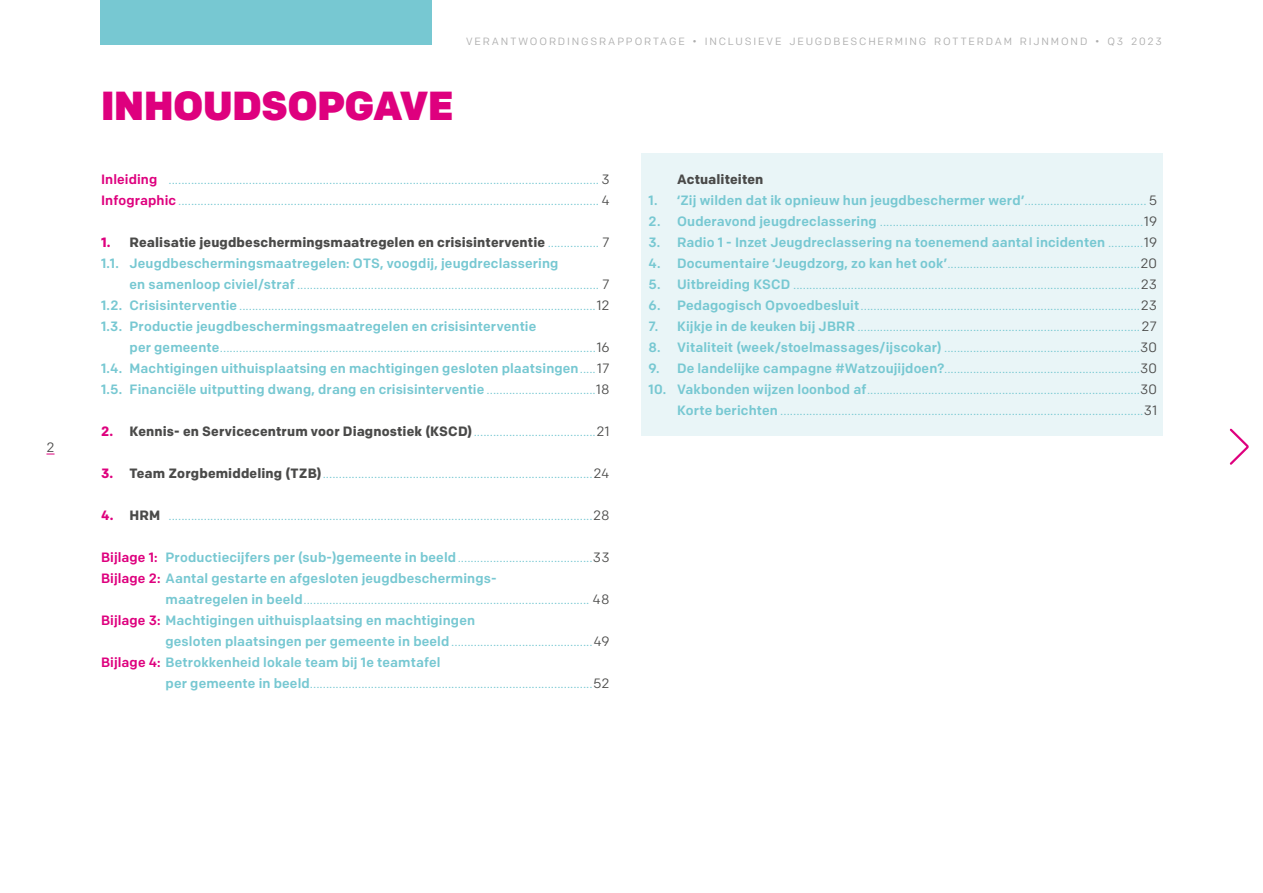
<style>
.page{position:relative;width:1263px;height:893px;background:#fff}
.page>*{position:absolute;margin:0;border:0;box-sizing:border-box;transform-origin:0 0}
.t1{font:900 40.5px "Colfax";letter-spacing:-.005em;color:#de007e}
.t2{font:13.5px/21px "Colfax";letter-spacing:.005em;color:#77c8d2;text-align:justify}
.t3{font:500 13.5px/21px "Colfax";letter-spacing:.01em;color:#77c8d2}
.t4{font:700 13.5px "Colfax";letter-spacing:.01em;color:#4a4a49}
.t5{font:13.5px "Colfax";color:#4a4a49}
.t6{font:10.5px "Colfax";letter-spacing:.175em;color:#adadad}
.s1{font-weight:500;color:#de007e}
.s2{color:#4a4a49}
.s3{font-weight:700;color:#de007e}
.s4{font-weight:700;color:#4a4a49}
.s5{font-weight:400}
.s6{font-weight:400;color:#4a4a49}
.s7{font-weight:500}
.s8{color:#de007e}
.s9{font-weight:400;color:#77c8d2}
</style>
<div class="page">
<div style="left:101px;top:0;width:331px;height:45px;background:#77c8d2"></div>
<div style="left:641px;top:153px;width:522px;height:283px;background:#e9f5f7"></div>
<svg style="left:1229px;top:428px;width:20px;height:37px"></svg>
<p class="t5" style="left:46px;top:438px;width:10px">2</p>
<p class="t6" style="left:466px;top:35px;width:697px">VERANTWOORDINGSRAPPORTAGE • INCLUSIEVE JEUGDBESCHERMING ROTTERDAM RIJNMOND • Q3 2023</p>
<h1 class="t1" style="left:101px;top:80px;width:354px">INHOUDSOPGAVE</h1>
<p class="t2" style="left:101px;top:169px;width:510px"><span class="s1">Inleiding</span> ...................................................................................................................................... <span class="s2">3<br></span><span class="s1">Infographic</span>................................................................................................................................... <span class="s2">4</span></p>
<p class="t3" style="left:101px;top:232px;width:510px"><span class="s3">1.</span> <span class="s4">Realisatie jeugdbeschermingsmaatregelen en crisisinterventie</span> <span class="s5">................</span> <span class="s6">7<br></span>1.1. Jeugdbeschermingsmaatregelen: OTS, voogdij, jeugdreclassering</p>
<p class="t2" style="left:101px;top:274px;width:510px;text-indent:29px"><span class="s7">en samenloop civiel/straf</span> .............................................................................................. <span class="s2">7<br></span><span class="s7">1.2. Crisisinterventie</span> ...............................................................................................................<span class="s2">12<br></span><span class="s7">1.3. Productie jeugdbeschermingsmaatregelen en crisisinterventie</span></p>
<p class="t2" style="left:101px;top:337px;width:510px;text-indent:28px"><span class="s7">per gemeente</span>.....................................................................................................................<span class="s2">16<br></span><span class="s7">1.4. Machtigingen uithuisplaatsing en machtigingen gesloten plaatsingen</span>.....<span class="s2">17<br></span><span class="s7">1.5. Financiële uitputting dwang, drang en crisisinterventie</span> ..................................<span class="s2">18</span></p>
<p class="t4" style="left:101px;top:423px;width:510px"><span class="s8">2.</span> Kennis- en Servicecentrum voor Diagnostiek (KSCD)<span class="s9">......................................</span><span class="s5">21</span></p>
<p class="t2" style="left:101px;top:463px;width:510px"><span class="s3">3.</span> <span class="s4">Team Zorgbemiddeling (TZB)</span>....................................................................................<span class="s2">24</span></p>
<p class="t2" style="left:101px;top:505px;width:510px"><span class="s3">4.</span> <span class="s4">HRM</span> ....................................................................................................................................<span class="s2">28</span></p>
<p class="t2" style="left:101px;top:547px;width:510px"><span class="s1">Bijlage 1:</span> <span class="s7">Productiecijfers per (sub-)gemeente in beeld</span>..........................................<span class="s2">33</span></p>
<p class="t3" style="left:101px;top:568px;width:397px"><span class="s8">Bijlage 2:</span> Aantal gestarte en afgesloten jeugdbeschermings-</p>
<p class="t2" style="left:166px;top:589px;width:446px"><span class="s7">maatregelen in beeld</span>......................................................................................... <span class="s2">48</span></p>
<p class="t3" style="left:101px;top:610px;width:376px"><span class="s8">Bijlage 3:</span> Machtigingen uithuisplaatsing en machtigingen</p>
<p class="t2" style="left:166px;top:631px;width:446px"><span class="s7">gesloten plaatsingen per gemeente in beeld</span>............................................<span class="s2">49</span></p>
<p class="t3" style="left:101px;top:652px;width:341px"><span class="s8">Bijlage 4:</span> Betrokkenheid lokale team bij 1e teamtafel</p>
<p class="t2" style="left:166px;top:673px;width:446px"><span class="s7">per gemeente in beeld</span>........................................................................................<span class="s2">52</span></p>
<p class="t4" style="left:677px;top:171px;width:88px">Actualiteiten</p>
<p class="t3" style="left:648px;top:190px;width:510px">1. ‘Zij wilden dat ik opnieuw hun jeugdbeschermer werd’<span class="s5">......................................</span><span class="s6">5</span></p>
<p class="t2" style="left:648px;top:211px;width:510px"><span class="s7">2. Ouderavond jeugdreclassering</span> ..................................................................................<span class="s2">19</span></p>
<p class="t3" style="left:648px;top:232px;width:510px">3. Radio 1 - Inzet Jeugdreclassering na toenemend aantal incidenten <span class="s5">...........</span><span class="s6">19</span></p>
<p class="t2" style="left:648px;top:253px;width:510px"><span class="s7">4. Documentaire ‘Jeugdzorg, zo kan het ook’</span>............................................................<span class="s2">20</span></p>
<p class="t2" style="left:648px;top:274px;width:510px"><span class="s7">5. Uitbreiding KSCD</span> ............................................................................................................<span class="s2">23</span></p>
<p class="t2" style="left:648px;top:295px;width:510px"><span class="s7">6. Pedagogisch Opvoedbesluit</span>.......................................................................................<span class="s2">23</span></p>
<p class="t2" style="left:648px;top:316px;width:510px"><span class="s7">7. Kijkje in de keuken bij JBRR</span> ........................................................................................<span class="s2">27</span></p>
<p class="t2" style="left:648px;top:337px;width:510px"><span class="s7">8. Vitaliteit (week/stoelmassages/ijscokar)</span> .............................................................<span class="s2">30</span></p>
<p class="t2" style="left:648px;top:358px;width:510px"><span class="s7">9. De landelijke campagne #Watzoujijdoen?</span>.............................................................<span class="s2">30</span></p>
<p class="t2" style="left:648px;top:379px;width:510px;text-align:right"><span class="s7">10. Vakbonden wijzen loonbod af</span>.....................................................................................<span class="s2">30<br></span><span class="s7">Korte berichten</span> .................................................................................................................<span class="s2">31</span></p>
</div>
